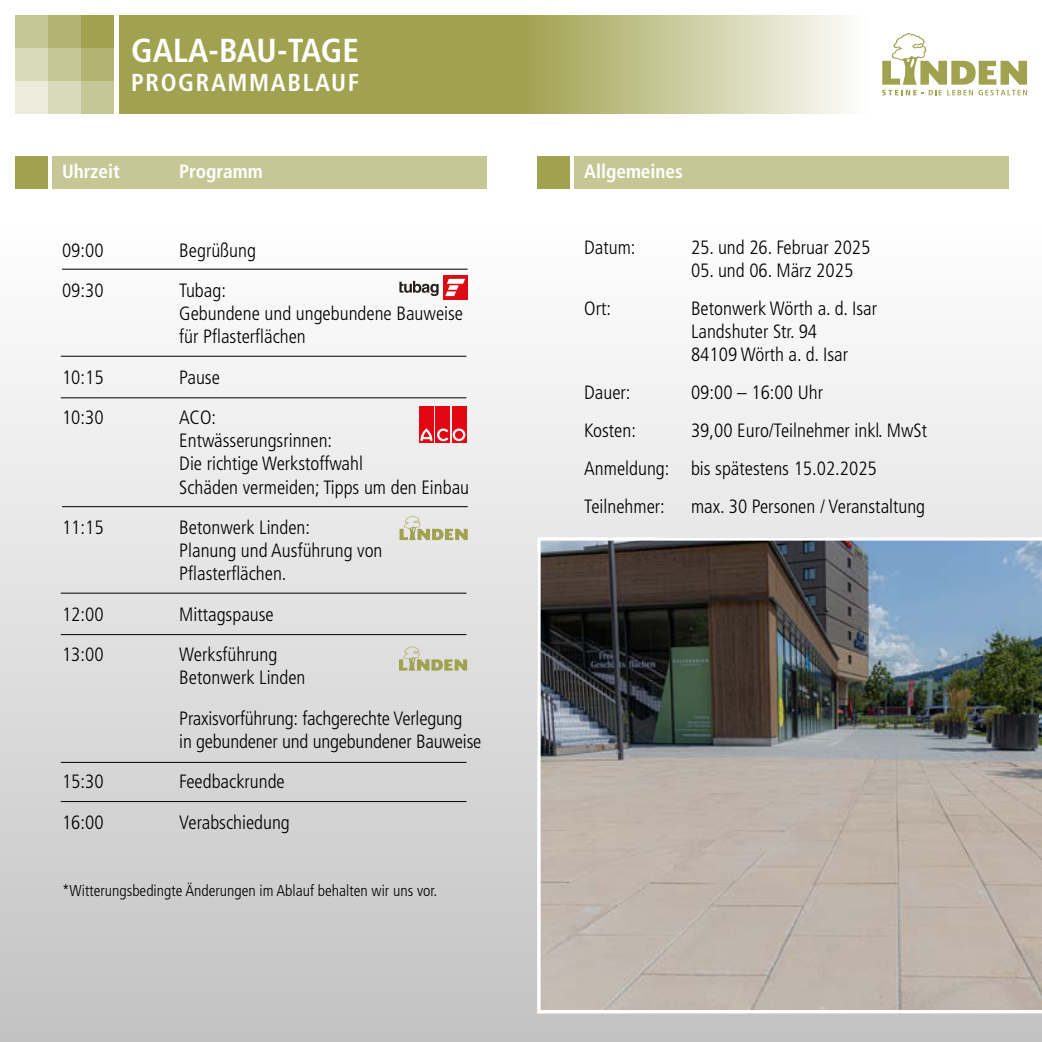
<style>
.page{position:relative;width:1042px;height:1042px;background:#fff}
.page>*{position:absolute;margin:0;border:0;box-sizing:border-box;transform-origin:0 0}
.t1{font:700 condensed 33.25px "Frutiger LT Pro";letter-spacing:-.01em;color:#fff}
.t2{font:700 condensed 24.5px "Frutiger LT Pro";letter-spacing:.065em;color:#fff}
.t3{font:300 condensed 19.25px/23.1px "Frutiger LT Pro";color:#000}
.t4{font:700 condensed 19.25px "Frutiger LT Pro";color:#fff}
.t5{font:300 condensed 15.75px "Frutiger LT Pro";color:#000}
</style>
<div class="page">
<div style="left:0;top:113px;width:1042px;height:929px;background:linear-gradient(to bottom,#fff,#c4c3c3)"></div>
<svg style="left:119px;top:15px;width:731px;height:98px;background:#b3b473"></svg>
<div style="left:82px;top:15px;width:32px;height:32px;background:#a1a250"></div>
<div style="left:48px;top:15px;width:33px;height:32px;background:#b3b473"></div>
<div style="left:15px;top:15px;width:32px;height:32px;background:#c6c796"></div>
<div style="left:82px;top:81px;width:32px;height:32px;background:#c6c796"></div>
<div style="left:48px;top:81px;width:33px;height:32px;background:#d9dab9"></div>
<div style="left:15px;top:81px;width:32px;height:32px;background:#ececdc"></div>
<div style="left:82px;top:48px;width:32px;height:32px;background:#b3b473"></div>
<div style="left:48px;top:48px;width:33px;height:32px;background:#c6c796"></div>
<div style="left:15px;top:48px;width:32px;height:32px;background:#d9dab9"></div>
<svg style="left:882px;top:33px;width:145px;height:62px"></svg>
<hr style="left:62px;top:269px;width:406px;height:1px;background:#000">
<hr style="left:61px;top:356px;width:405px;height:1px;background:#000">
<hr style="left:61px;top:397px;width:405px;height:1px;background:#000">
<hr style="left:61px;top:593px;width:405px;height:1px;background:#000">
<hr style="left:61px;top:634px;width:405px;height:1px;background:#000">
<hr style="left:61px;top:762px;width:405px;height:1px;background:#000">
<div style="left:15px;top:156px;width:32px;height:33px;background:#a1a250"></div>
<div style="left:52px;top:156px;width:434px;height:33px;background:#c7c796"></div>
<div style="left:537px;top:156px;width:32px;height:33px;background:#a1a250"></div>
<div style="left:574px;top:156px;width:434px;height:33px;background:#c7c796"></div>
<img style="left:537px;top:537px;width:505px;height:476px">
<hr style="left:62px;top:506px;width:406px;height:1px;background:#000">
<hr style="left:61px;top:801px;width:405px;height:1px;background:#000">
<svg style="left:399px;top:646px;width:68px;height:24px;background:#cbcbb0"></svg>
<svg style="left:399px;top:281px;width:39px;height:15px"></svg>
<div style="left:443px;top:275px;width:24px;height:25px;background:linear-gradient(to right,#dc0c15,#dc0c15)"></div>
<svg style="left:445px;top:279px;width:20px;height:17px"></svg>
<svg style="left:399px;top:516px;width:69px;height:24px;background:#d0d0b5"></svg>
<div style="left:419px;top:406px;width:15px;height:36px;background:#e30613"></div>
<div style="left:435px;top:406px;width:15px;height:36px;background:#e30613"></div>
<div style="left:451px;top:406px;width:15px;height:36px;background:#e30613"></div>
<svg style="left:420px;top:428px;width:45px;height:13px"></svg>
<h1 class="t1" style="left:131px;top:31px;width:230px">GALA-BAU-TAGE</h1>
<p class="t2" style="left:131px;top:68px;width:230px">PROGRAMMABLAUF</p>
<p class="t4" style="left:62px;top:160px;width:59px">Uhrzeit</p>
<p class="t4" style="left:179px;top:160px;width:85px">Programm</p>
<p class="t3" style="left:62px;top:239px;width:43px">09:00</p>
<p class="t3" style="left:179px;top:239px;width:78px">Begrüßung</p>
<p class="t3" style="left:62px;top:279px;width:43px">09:30</p>
<p class="t3" style="left:179px;top:279px;width:285px">Tubag:<br>Gebundene und ungebundene Bauweise für Pflasterflächen</p>
<p class="t3" style="left:62px;top:366px;width:43px">10:15</p>
<p class="t3" style="left:179px;top:366px;width:42px">Pause</p>
<p class="t3" style="left:62px;top:406px;width:43px">10:30</p>
<p class="t3" style="left:179px;top:406px;width:291px">ACO:<br>Entwässerungsrinnen:<br>Die richtige Werkstoffwahl<br>Schäden vermeiden; Tipps um den Einbau</p>
<p class="t3" style="left:62px;top:516px;width:43px">11:15</p>
<p class="t3" style="left:179px;top:516px;width:205px">Betonwerk Linden:<br>Planung und Ausführung von<br>Pflasterflächen.</p>
<p class="t3" style="left:62px;top:603px;width:43px">12:00</p>
<p class="t3" style="left:179px;top:603px;width:96px">Mittagspause</p>
<p class="t3" style="left:62px;top:643px;width:43px">13:00</p>
<p class="t3" style="left:179px;top:643px;width:128px">Werksführung<br>Betonwerk Linden</p>
<p class="t3" style="left:179px;top:707px;width:304px">Praxisvorführung: fachgerechte Verlegung<br>in gebundener und ungebundener Bauweise</p>
<p class="t3" style="left:62px;top:770px;width:43px">15:30</p>
<p class="t3" style="left:179px;top:770px;width:107px">Feedbackrunde</p>
<p class="t3" style="left:62px;top:811px;width:43px">16:00</p>
<p class="t3" style="left:179px;top:811px;width:112px">Verabschiedung</p>
<p class="t5" style="left:62px;top:882px;width:377px">*Witterungsbedingte Änderungen im Ablauf behalten wir uns vor.</p>
<p class="t4" style="left:584px;top:160px;width:100px">Allgemeines</p>
<p class="t3" style="left:584px;top:236px;width:53px">Datum:</p>
<p class="t3" style="left:691px;top:236px;width:181px">25. und 26. Februar 2025</p>
<p class="t3" style="left:691px;top:259px;width:164px">05. und 06. März 2025</p>
<p class="t3" style="left:584px;top:297px;width:28px">Ort:</p>
<p class="t3" style="left:691px;top:297px;width:188px">Betonwerk Wörth a. d. Isar<br>Landshuter Str. 94<br>84109 Wörth a. d. Isar</p>
<p class="t3" style="left:584px;top:381px;width:48px">Dauer:</p>
<p class="t3" style="left:691px;top:381px;width:133px">09:00 – 16:00 Uhr</p>
<p class="t3" style="left:584px;top:419px;width:53px">Kosten:</p>
<p class="t3" style="left:584px;top:412px;width:344px;line-height:38px;text-indent:107px">39,00 Euro/Teilnehmer inkl. MwSt<br>Anmeldung: bis spätestens 15.02.2025<br>Teilnehmer:</p>
<p class="t3" style="left:691px;top:495px;width:236px">max. 30 Personen / Veranstaltung</p>
</div>
